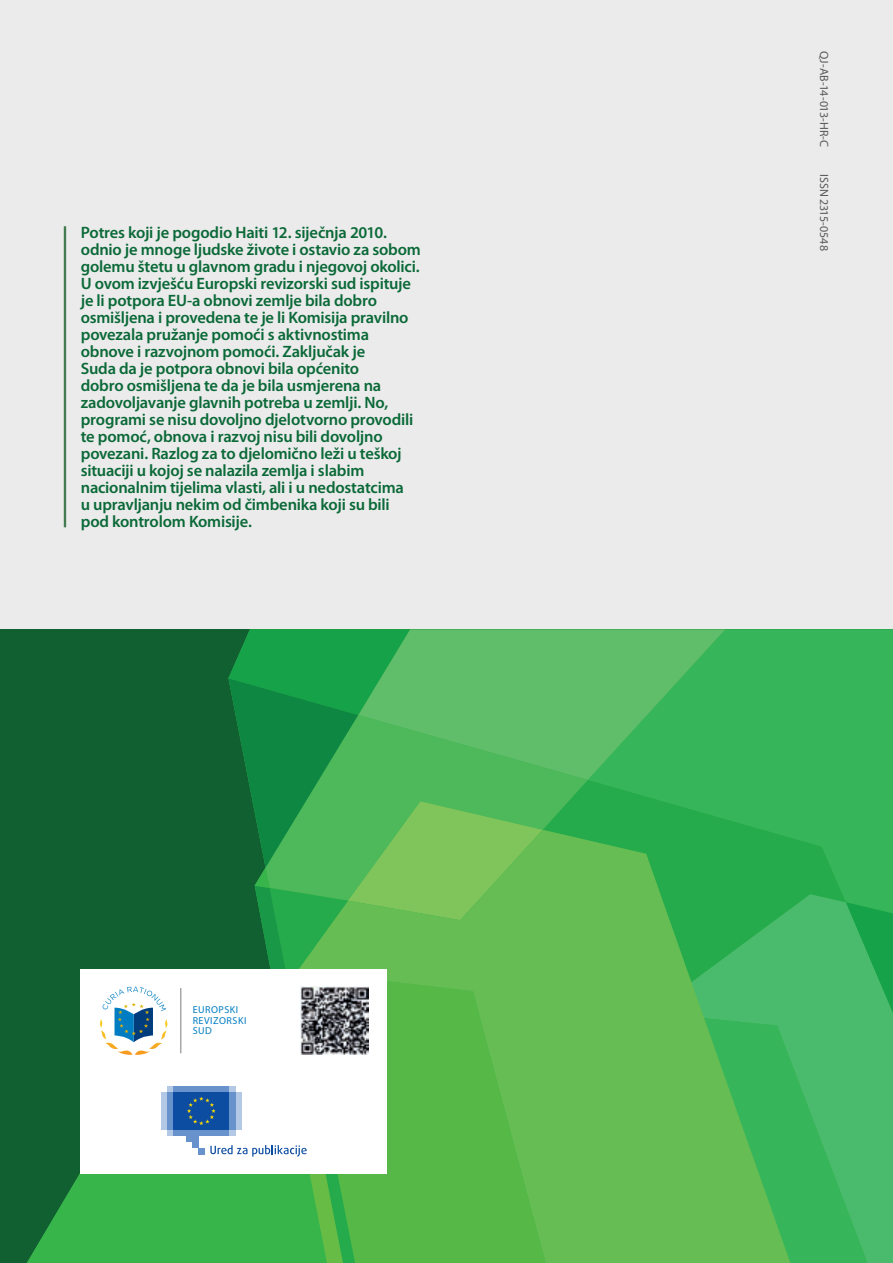
<style>
.page{position:relative;width:893px;height:1263px;background:#fff}
.page>*{position:absolute;margin:0;border:0;box-sizing:border-box;transform-origin:0 0}
.t1{font:600 16.5px/17px "Myriad Pro";letter-spacing:-.01em;color:#0b6938}
.t2{font:12px "Myriad Pro";letter-spacing:-.01em;color:#57585a}
.t3{font:10.05px/10.6px "Myriad Pro";letter-spacing:.05em;color:#007cc2}
</style>
<div class="page">
<div style="left:0;top:0;width:893px;height:663px;background:#ebebeb"></div>
<hr style="left:64px;top:226px;width:2px;height:301px;background:#437c50">
<div style="left:0;top:629px;width:893px;height:634px;background:#116032"></div>
<div style="left:725px;top:629px;width:168px;height:265px;background:#37b55a"></div>
<svg style="left:543px;top:629px;width:182px;height:151px;background:#4eb962"></svg>
<svg style="left:588px;top:780px;width:258px;height:122px;background:#2fb054"></svg>
<svg style="left:543px;top:715px;width:45px;height:115px;background:#4eb75e"></svg>
<svg style="left:790px;top:902px;width:103px;height:361px;background:#42b765"></svg>
<svg style="left:543px;top:830px;width:247px;height:433px;background:#56b954"></svg>
<svg style="left:27px;top:1105px;width:160px;height:158px;fill:#38b54a"></svg>
<div style="left:81px;top:969px;width:306px;height:205px;background:#fff"></div>
<div style="left:167px;top:1129px;width:68px;height:6px;background:#b3c8e5"></div>
<div style="left:167px;top:1086px;width:68px;height:6px;background:#b3c8e5"></div>
<div style="left:173px;top:1086px;width:56px;height:6px;background:#6892cc"></div>
<div style="left:173px;top:1129px;width:56px;height:6px;background:#6892cc"></div>
<div style="left:167px;top:1092px;width:6px;height:37px;background:#6892cc"></div>
<div style="left:161px;top:1092px;width:6px;height:37px;background:#b3c8e5"></div>
<div style="left:186px;top:1129px;width:12px;height:13px;background:#6892cc"></div>
<div style="left:173px;top:1092px;width:56px;height:37px;background:#0d4da1"></div>
<svg style="left:187px;top:629px;width:356px;height:634px"></svg>
<div style="left:100px;top:986px;width:146px;height:69px;background:#fff"></div>
<hr style="left:180px;top:988px;width:1px;height:65px;background:#7c7e81">
<svg style="left:100px;top:986px;width:67px;height:69px"></svg>
<img style="left:300px;top:986px;width:68px;height:68px">
<p class="t1" style="left:81px;top:224px;width:342px">Potres koji je pogodio Haiti 12. siječnja 2010. odnio je mnoge ljudske živote i ostavio za sobom golemu štetu u glavnom gradu i njegovoj okolici.<br>U ovom izvješću Europski revizorski sud ispituje je li potpora EU‑a obnovi zemlje bila dobro osmišljena i provedena te je li Komisija pravilno povezala pružanje pomoći s aktivnostima obnove i razvojnom pomoći. Zaključak je<br>Suda da je potpora obnovi bila općenito<br>dobro osmišljena te da je bila usmjerena na zadovoljavanje glavnih potreba u zemlji. No, programi se nisu dovoljno djelotvorno provodili te pomoć, obnova i razvoj nisu bili dovoljno povezani. Razlog za to djelomično leži u teškoj situaciji u kojoj se nalazila zemlja i slabim nacionalnim tijelima vlasti, ali i u nedostatcima<br>u upravljanju nekim od čimbenika koji su bili pod kontrolom Komisije.</p>
<p class="t3" style="left:193px;top:1005px;width:55px">EUROPSKI<br>REVIZORSKI<br>SUD</p>
<p class="t2" style="left:832px;top:51px;width:98px;rotate:90deg">QJ-AB-14-013-HR-C</p>
<p class="t2" style="left:832px;top:174px;width:78px;rotate:90deg">ISSN 2315-0548</p>
</div>
